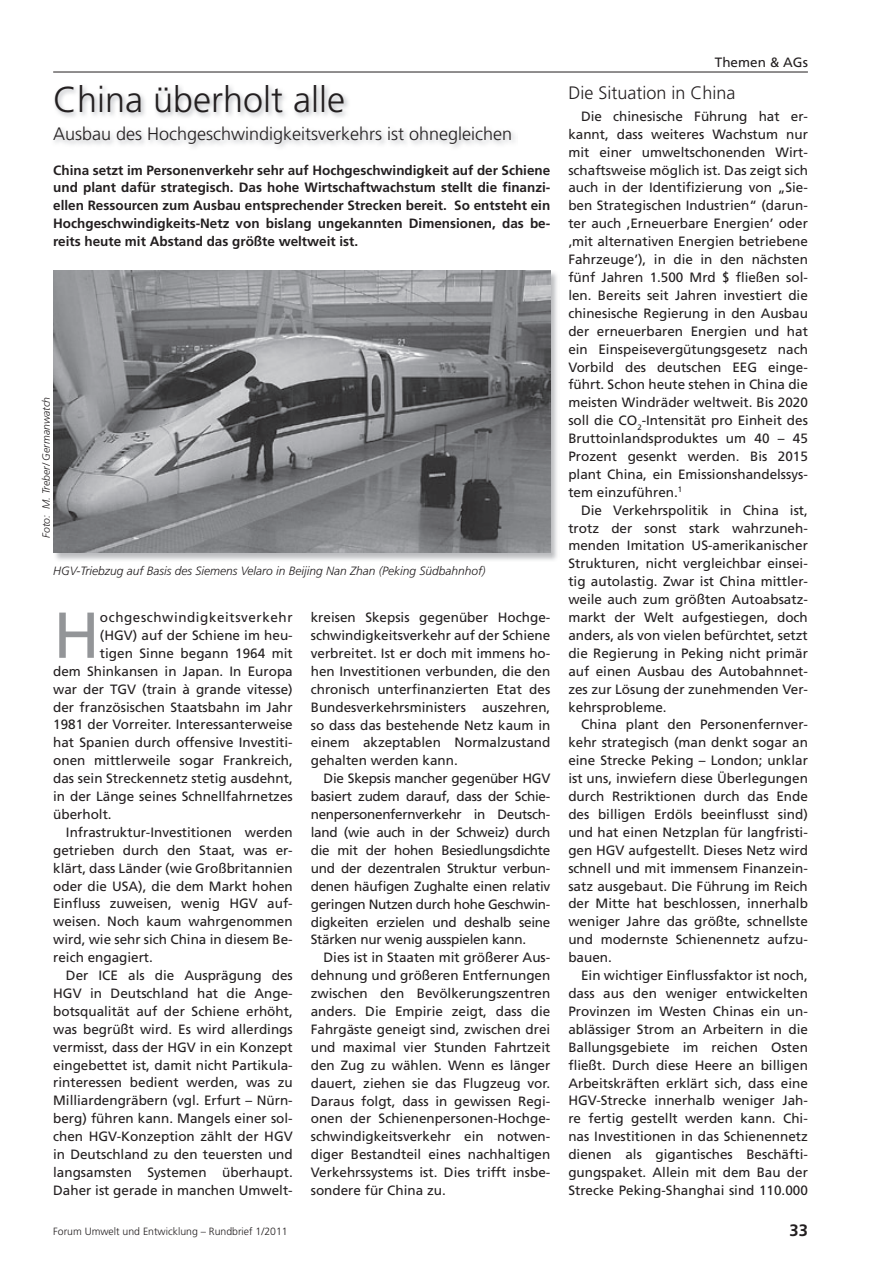
<style>
.page{position:relative;width:893px;height:1263px;background:#fff}
.page>*{position:absolute;margin:0;border:0;box-sizing:border-box;transform-origin:0 0}
.t1{font:64.8px "Frutiger LT";color:#939598}
.t2{font:300 36px "Frutiger LT";color:#231f20}
.t3{font:300 18px "Frutiger LT";color:#231f20}
.t4{font:700 16.5px "Frutiger LT";color:#231f20}
.t5{font:13.5px/17.9px "Frutiger LT";color:#231f20;text-align:justify}
.t6{font:700 13.5px/17.9px "Frutiger LT";color:#231f20;text-align:justify}
.t7{font:13.5px "Frutiger LT";letter-spacing:.04em;color:#231f20}
.t8{font:italic 300 12px "Frutiger LT";color:#231f20}
.t9{font:300 10.5px "Frutiger LT";color:#231f20}
.t10{font:italic 300 10.5px "Frutiger LT";color:#231f20}
</style>
<div class="page">
<hr style="left:53px;top:72px;width:755px;height:1px;background:#231f20">
<img style="left:55px;top:270px;width:502px;height:290px">
<img style="left:53px;top:270px;width:497px;height:283px">
<h2 class="t2" style="left:53px;top:79px;width:294px">China überholt alle</h2>
<h3 class="t3" style="left:53px;top:124px;width:461px">Ausbau des Hochgeschwindigkeitsverkehrs ist ohnegleichen</h3>
<p class="t6" style="left:53px;top:161px;width:499px">China setzt im Personenverkehr sehr auf Hochgeschwindigkeit auf der Schiene und plant dafür strategisch. Das hohe Wirtschaftwachstum stellt die finanzi&shy;ellen Ressourcen zum Ausbau entsprechender Strecken bereit. So entsteht ein Hochgeschwindigkeits-Netz von bislang ungekannten Dimensionen, das be&shy;reits heute mit Abstand das größte weltweit ist.</p>
<p class="t10" style="left:40px;top:538px;width:142px;rotate:-90deg">Foto: M. Treber/ Germanwatch</p>
<p class="t8" style="left:53px;top:564px;width:434px">HGV-Triebzug auf Basis des Siemens Velaro in Beijing Nan Zhan (Peking Südbahnhof)</p>
<h1 class="t1" style="left:53px;top:597px;width:48px">H</h1>
<p class="t7" style="left:100px;top:609px;width:194px">ochgeschwindigkeitsverkehr</p>
<p class="t5" style="left:100px;top:626px;width:194px">(HGV) auf der Schiene im heu-</p>
<p class="t5" style="left:100px;top:644px;width:194px">tigen Sinne begann 1964 mit</p>
<p class="t5" style="left:53px;top:662px;width:241px">dem Shinkansen in Japan. In Europa</p>
<p class="t5" style="left:53px;top:680px;width:241px">war der TGV (train à grande vitesse)</p>
<p class="t5" style="left:53px;top:698px;width:241px">der französischen Staatsbahn im Jahr</p>
<p class="t5" style="left:53px;top:716px;width:241px">1981 der Vorreiter. Interessanterweise</p>
<p class="t5" style="left:53px;top:734px;width:241px">hat Spanien durch offensive Investiti-</p>
<p class="t5" style="left:53px;top:752px;width:241px">onen mittlerweile sogar Frankreich,</p>
<p class="t5" style="left:53px;top:770px;width:241px">das sein Streckennetz stetig ausdehnt,</p>
<p class="t5" style="left:53px;top:787px;width:241px">in der Länge seines Schnellfahrnetzes</p>
<p class="t5" style="left:53px;top:805px;width:60px">überholt.</p>
<p class="t5" style="left:66px;top:823px;width:228px">Infrastruktur-Investitionen werden</p>
<p class="t5" style="left:53px;top:841px;width:241px">getrieben durch den Staat, was er-</p>
<p class="t5" style="left:53px;top:859px;width:241px">klärt, dass Länder (wie Großbritannien</p>
<p class="t5" style="left:53px;top:877px;width:241px">oder die USA), die dem Markt hohen</p>
<p class="t5" style="left:53px;top:895px;width:241px">Einfluss zuweisen, wenig HGV auf-</p>
<p class="t5" style="left:53px;top:913px;width:241px">weisen. Noch kaum wahrgenommen</p>
<p class="t5" style="left:53px;top:931px;width:241px">wird, wie sehr sich China in diesem Be-</p>
<p class="t5" style="left:53px;top:949px;width:101px">reich engagiert.</p>
<p class="t5" style="left:66px;top:966px;width:228px">Der ICE als die Ausprägung des</p>
<p class="t5" style="left:53px;top:984px;width:241px">HGV in Deutschland hat die Ange-</p>
<p class="t5" style="left:53px;top:1002px;width:241px">botsqualität auf der Schiene erhöht,</p>
<p class="t5" style="left:53px;top:1020px;width:241px">was begrüßt wird. Es wird allerdings</p>
<p class="t5" style="left:53px;top:1038px;width:241px">vermisst, dass der HGV in ein Konzept</p>
<p class="t5" style="left:53px;top:1056px;width:241px">eingebettet ist, damit nicht Partikula-</p>
<p class="t5" style="left:53px;top:1074px;width:241px">rinteressen bedient werden, was zu</p>
<p class="t5" style="left:53px;top:1092px;width:241px">Milliardengräbern (vgl. Erfurt – Nürn-</p>
<p class="t5" style="left:53px;top:1110px;width:241px">berg) führen kann. Mangels einer sol-</p>
<p class="t5" style="left:53px;top:1128px;width:241px">chen HGV-Konzeption zählt der HGV</p>
<p class="t5" style="left:53px;top:1145px;width:241px">in Deutschland zu den teuersten und</p>
<p class="t5" style="left:53px;top:1163px;width:241px">langsamsten Systemen überhaupt.</p>
<p class="t5" style="left:53px;top:1181px;width:241px">Daher ist gerade in manchen Umwelt-</p>
<p class="t5" style="left:311px;top:609px;width:241px">kreisen Skepsis gegenüber Hochge&shy;schwindigkeitsverkehr auf der Schiene verbreitet. Ist er doch mit immens ho&shy;hen Investitionen verbunden, die den chronisch unterfinanzierten Etat des Bundesverkehrsministers auszehren, so dass das bestehende Netz kaum in einem akzeptablen Normalzustand gehalten werden kann.</p>
<p class="t5" style="left:311px;top:770px;width:241px;text-indent:13px">Die Skepsis mancher gegenüber HGV basiert zudem darauf, dass der Schie&shy;nenpersonenfernverkehr in Deutsch&shy;land (wie auch in der Schweiz) durch die mit der hohen Besiedlungsdichte und der dezentralen Struktur verbun&shy;denen häufigen Zughalte einen relativ geringen Nutzen durch hohe Geschwin&shy;digkeiten erzielen und deshalb seine Stärken nur wenig ausspielen kann.</p>
<p class="t5" style="left:311px;top:949px;width:241px;text-indent:13px">Dies ist in Staaten mit größerer Aus&shy;dehnung und größeren Entfernungen zwischen den Bevölkerungszentren anders. Die Empirie zeigt, dass die Fahrgäste geneigt sind, zwischen drei und maximal vier Stunden Fahrtzeit den Zug zu wählen. Wenn es länger dauert, ziehen sie das Flugzeug vor.<br>Daraus folgt, dass in gewissen Regi&shy;onen der Schienenpersonen-Hochge&shy;schwindigkeitsverkehr ein notwen&shy;diger Bestandteil eines nachhaltigen Verkehrssystems ist. Dies trifft insbe&shy;sondere für China zu.</p>
<p class="t5" style="left:715px;top:54px;width:95px">Themen &amp; AGs</p>
<h3 class="t3" style="left:568px;top:82px;width:169px">Die Situation in China</h3>
<p class="t5" style="left:568px;top:107px;width:241px;text-indent:13px">Die chinesische Führung hat er&shy;kannt, dass weiteres Wachstum nur mit einer umweltschonenden Wirt&shy;schaftsweise möglich ist. Das zeigt sich auch in der Identifizierung von „Sie&shy;ben Strategischen Industrien“ (darun&shy;ter auch ‚Erneuerbare Energien’ oder ‚mit alternativen Energien betriebene Fahrzeuge’), in die in den nächsten fünf Jahren 1.500 Mrd $ fließen sol&shy;len. Bereits seit Jahren investiert die chinesische Regierung in den Ausbau der erneuerbaren Energien und hat ein Einspeisevergütungsgesetz nach Vorbild des deutschen EEG einge&shy;führt. Schon heute stehen in China die meisten Windräder weltweit. Bis 2020 soll die CO<sub>2</sub>-Intensität pro Einheit des Bruttoinlandsproduktes um 40 – 45<br>Prozent gesenkt werden. Bis 2015 plant China, ein Emissionshandelssys&shy;tem einzuführen.<sup>1</sup></p>
<p class="t5" style="left:568px;top:501px;width:241px;text-indent:13px">Die Verkehrspolitik in China ist, trotz der sonst stark wahrzuneh&shy;menden Imitation US-amerikanischer Strukturen, nicht vergleichbar einsei&shy;tig autolastig. Zwar ist China mittler&shy;weile auch zum größten Autoabsatz&shy;markt der Welt aufgestiegen, doch anders, als von vielen befürchtet, setzt die Regierung in Peking nicht primär auf einen Ausbau des Autobahnnet&shy;zes zur Lösung der zunehmenden Ver&shy;kehrsprobleme.</p>
<p class="t5" style="left:568px;top:716px;width:241px;text-indent:13px">China plant den Personenfernver&shy;kehr strategisch (man denkt sogar an eine Strecke Peking – London; unklar ist uns, inwiefern diese Überlegungen durch Restriktionen durch das Ende des billigen Erdöls beeinflusst sind) und hat einen Netzplan für langfristi&shy;gen HGV aufgestellt. Dieses Netz wird schnell und mit immensem Finanzein&shy;satz ausgebaut. Die Führung im Reich der Mitte hat beschlossen, innerhalb weniger Jahre das größte, schnellste und modernste Schienennetz aufzu&shy;bauen.</p>
<p class="t5" style="left:568px;top:966px;width:241px;text-indent:13px">Ein wichtiger Einflussfaktor ist noch, dass aus den weniger entwickelten Provinzen im Westen Chinas ein un&shy;ablässiger Strom an Arbeitern in die Ballungsgebiete im reichen Osten fließt. Durch diese Heere an billigen Arbeitskräften erklärt sich, dass eine HGV-Strecke innerhalb weniger Jah&shy;re fertig gestellt werden kann. Chi&shy;nas Investitionen in das Schienennetz dienen als gigantisches Beschäfti&shy;gungspaket. Allein mit dem Bau der Strecke Peking-Shanghai sind 110.000</p>
<p class="t9" style="left:53px;top:1226px;width:236px">Forum Umwelt und Entwicklung – Rundbrief 1/2011</p>
<p class="t4" style="left:790px;top:1220px;width:20px">33</p>
</div>
